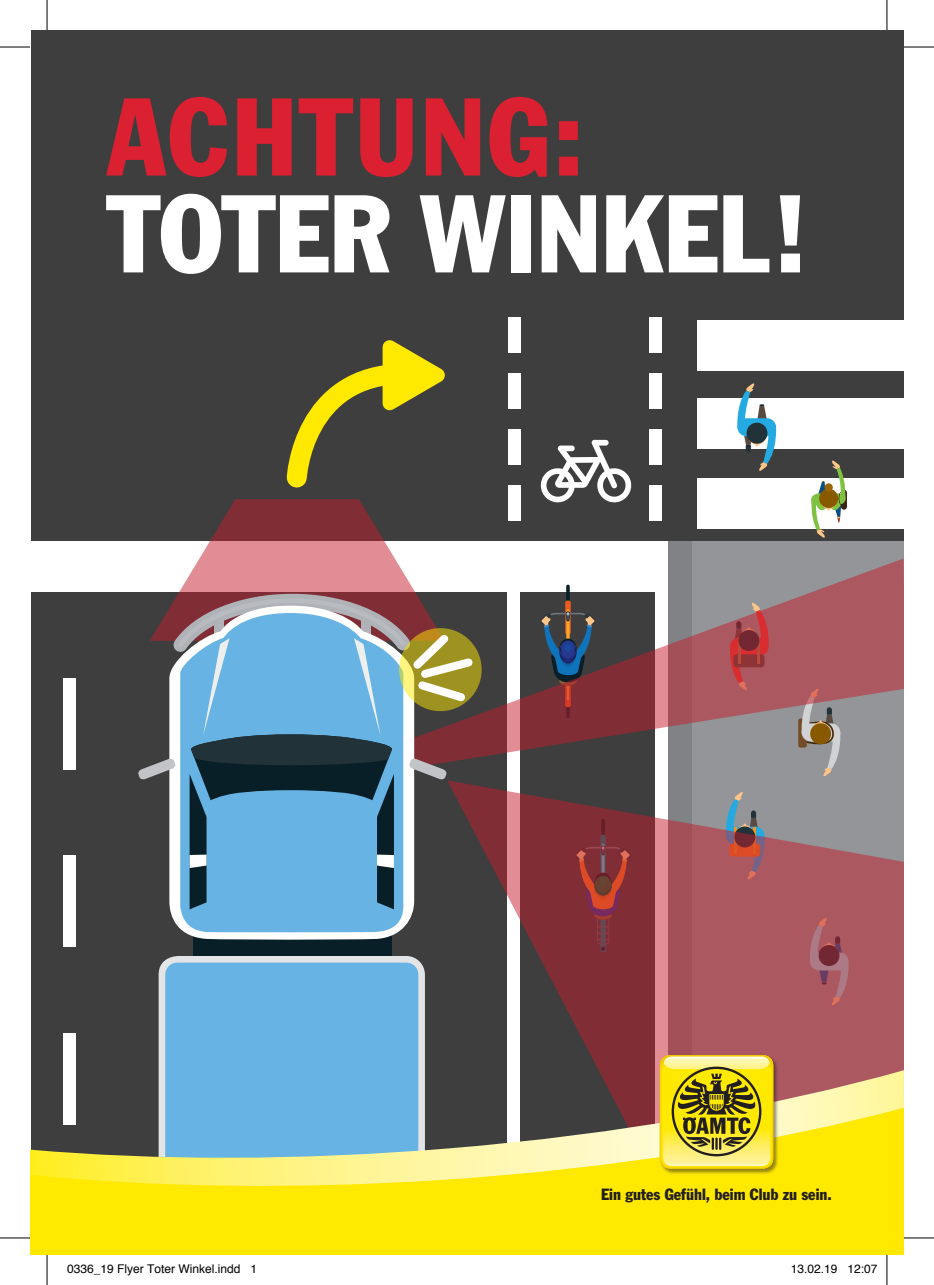
<style>
.page{position:relative;width:934px;height:1285px;background:#fff}
.page>*{position:absolute;margin:0;border:0;box-sizing:border-box;transform-origin:0 0}
.t1{font:condensed 108.4px "Franklin Gothic";letter-spacing:.005em;color:#fff}
.t2{font:condensed 108.4px "Franklin Gothic";letter-spacing:.03em;color:#da2031}
.t3{font:condensed 16px "Franklin Gothic";color:#231f20}
.t4{font:12px "Helvetica";color:#000}
</style>
<div class="page">
<div style="left:32px;top:30px;width:871px;height:1186px;background:#3e3e3f"></div>
<div style="left:30px;top:541px;width:637px;height:50px;background:#fff"></div>
<div style="left:667px;top:541px;width:26px;height:675px;background:#808285"></div>
<div style="left:691px;top:541px;width:212px;height:675px;background:#939598"></div>
<svg style="left:823px;top:768px;width:9px;height:8px"></svg>
<div style="left:696px;top:478px;width:207px;height:50px;background:#fff"></div>
<div style="left:696px;top:398px;width:207px;height:51px;background:#fff"></div>
<div style="left:696px;top:320px;width:207px;height:51px;background:#fff"></div>
<div style="left:508px;top:485px;width:13px;height:35px;background:#fff"></div>
<div style="left:63px;top:678px;width:13px;height:92px;background:#fff"></div>
<div style="left:63px;top:855px;width:13px;height:92px;background:#fff"></div>
<div style="left:63px;top:1032px;width:13px;height:92px;background:#fff"></div>
<div style="left:508px;top:429px;width:13px;height:35px;background:#fff"></div>
<div style="left:508px;top:373px;width:13px;height:35px;background:#fff"></div>
<div style="left:508px;top:317px;width:13px;height:35px;background:#fff"></div>
<div style="left:649px;top:485px;width:13px;height:35px;background:#fff"></div>
<div style="left:649px;top:429px;width:13px;height:35px;background:#fff"></div>
<div style="left:649px;top:373px;width:13px;height:35px;background:#fff"></div>
<div style="left:649px;top:317px;width:13px;height:35px;background:#fff"></div>
<svg style="left:540px;top:440px;width:91px;height:63px"></svg>
<svg style="left:478px;top:780px;width:425px;height:290px"></svg>
<svg style="left:478px;top:558px;width:425px;height:210px"></svg>
<div style="left:193px;top:921px;width:198px;height:52px;background:#081f27"></div>
<svg style="left:170px;top:909px;width:244px;height:30px;fill:#fff"></svg>
<svg style="left:180px;top:909px;width:223px;height:23px;background:#80bee6"></svg>
<div style="left:186px;top:909px;width:210px;height:17px;background:#67b3e3"></div>
<svg style="left:158px;top:956px;width:267px;height:114px;background:#d4d7d9"></svg>
<svg style="left:165px;top:962px;width:253px;height:108px;background:#70b6e3"></svg>
<div style="left:172px;top:969px;width:239px;height:101px;background:#67b3e3"></div>
<svg style="left:809px;top:460px;width:37px;height:78px"></svg>
<svg style="left:737px;top:383px;width:40px;height:88px"></svg>
<svg style="left:138px;top:340px;width:340px;height:569px"></svg>
<div style="left:30px;top:1189px;width:873px;height:66px;background:#ffe901"></div>
<svg style="left:30px;top:1070px;width:873px;height:119px"></svg>
<div style="left:659px;top:1054px;width:119px;height:120px;background:#231f20;opacity:.5"></div>
<svg style="left:659px;top:1055px;width:114px;height:113px;background:#c8b834"></svg>
<hr style="left:0;top:47px;width:30px;height:1px;background:#000">
<hr style="left:903px;top:47px;width:30px;height:1px;background:#000">
<hr style="left:0;top:1237px;width:30px;height:1px;background:#000">
<hr style="left:903px;top:1237px;width:30px;height:1px;background:#000">
<hr style="left:47px;top:0;width:1px;height:30px;background:#000">
<hr style="left:47px;top:1255px;width:1px;height:30px;background:#000">
<hr style="left:886px;top:0;width:1px;height:30px;background:#000">
<hr style="left:886px;top:1255px;width:1px;height:30px;background:#000">
<h1 class="t2" style="left:107px;top:71px;width:477px">ACHTUNG:</h1>
<h1 class="t1" style="left:107px;top:168px;width:703px">TOTER WINKEL!</h1>
<h2 class="t3" style="left:601px;top:1184px;width:232px">Ein gutes Gefühl, beim Club zu sein.</h2>
<p class="t4" style="left:67px;top:1259px;width:192px">0336_19 Flyer Toter Winkel.indd 1</p>
<p class="t4" style="left:790px;top:1259px;width:88px">13.02.19 12:07</p>
</div>
